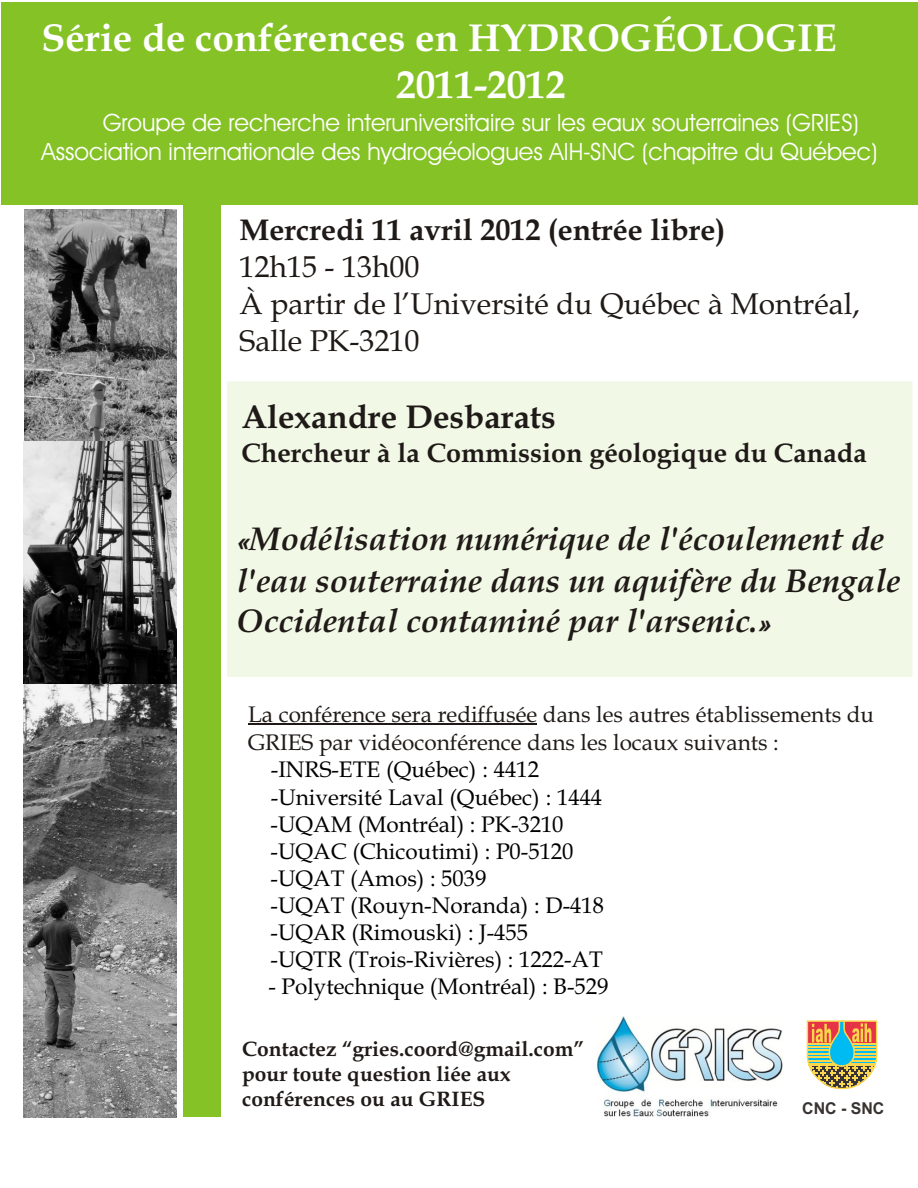
<style>
.page{position:relative;width:918px;height:1188px;background:#fff}
.page>*{position:absolute;margin:0;border:0;box-sizing:border-box;transform-origin:0 0}
.t1{font:700 39px/46.3px "Book Antiqua";color:#fff}
.t2{font:italic 700 33px/42.9px "Book Antiqua";color:#1f1a17}
.t3{font:700 33px "Book Antiqua";color:#1f1a17}
.t4{font:30px/37.3px "Book Antiqua";color:#1f1a17}
.t5{font:700 30px "Book Antiqua";color:#1f1a17}
.t6{font:700 27px "Book Antiqua";color:#1f1a17}
.t7{font:24px/28.8px "Avant Garde Bk BT";color:#fff}
.t8{font:22.5px/27.2px "Book Antiqua";color:#000}
.t9{font:22.5px/27.9px "Book Antiqua";color:#1f1a17}
.t10{font:700 21px/24.9px "Book Antiqua";color:#1f1a17}
.t11{font:700 16.35px "Arial";color:#383330}
.s1{font-family:"Utsaah"}
</style>
<div class="page">
<img style="left:24px;top:209px;width:153px;height:233px">
<div style="left:183px;top:201px;width:38px;height:916px;background:#85c226"></div>
<div style="left:1px;top:2px;width:917px;height:202px;background:#85c226"></div>
<svg style="left:807px;top:1020px;width:70px;height:69px;background:#afa67c"></svg>
<img style="left:24px;top:442px;width:153px;height:243px">
<img style="left:23px;top:685px;width:154px;height:432px">
<svg style="left:248px;top:724px;width:14px;height:1px"></svg>
<hr style="left:262px;top:724px;width:275px;height:1px;background:#1f1a17">
<img style="left:597px;top:1017px;width:186px;height:99px">
<h1 class="t1" style="left:396px;top:19px;width:442px;text-indent:-355px">Série de conférences en HYDROGÉOLOGIE<br>2011-2012</h1>
<p class="t7" style="left:42px;top:111px;width:838px;text-indent:61px">Groupe de recherche interuniversitaire sur les eaux souterraines (GRIES)<br>Association internationale des hydrogéologues AIH-SNC (chapitre du Québec)</p>
<h3 class="t5" style="left:240px;top:218px;width:487px">Mercredi 11 avril 2012 (entrée libre)</h3>
<h3 class="t4" style="left:240px;top:252px;width:622px">12h15 - 13h00<br>À partir de l’Université du Québec à Montréal,<br>Salle PK-3210</h3>
<h2 class="t3" style="left:241px;top:404px;width:316px">Alexandre Desbarats</h2>
<p class="t6" style="left:241px;top:443px;width:627px">Chercheur à la Commission géologique du Canada</p>
<h2 class="t2" style="left:236px;top:521px;width:666px"><span class="s1">«</span>Modélisation numérique de l'écoulement de l'eau souterraine dans un aquifère du Bengale</h2>
<h2 class="t2" style="left:236px;top:603px;width:536px">Occidental contaminé par l'arsenic.<span class="s1">»</span></h2>
<p class="t9" style="left:248px;top:703px;width:628px">La conférence sera rediffusée dans les autres établissements du<br>GRIES par vidéoconférence dans les locaux suivants :</p>
<p class="t8" style="left:271px;top:759px;width:335px">-INRS-ETE (Québec) : 4412 -Université Laval (Québec) : 1444 -UQAM (Montréal) : PK-3210 -UQAC (Chicoutimi) : P0-5120 -UQAT (Amos) : 5039<br>-UQAT (Rouyn-Noranda) : D-418 -UQAR (Rimouski) : J-455 -UQTR (Trois-Rivières) : 1222-AT</p>
<p class="t8" style="left:268px;top:976px;width:341px">- Polytechnique (Montréal) : B-529</p>
<p class="t10" style="left:242px;top:1038px;width:343px">Contactez “gries.coord@gmail.com” pour toute question liée aux conférences ou au GRIES</p>
<p class="t11" style="left:802px;top:1102px;width:84px">CNC - SNC</p>
</div>
